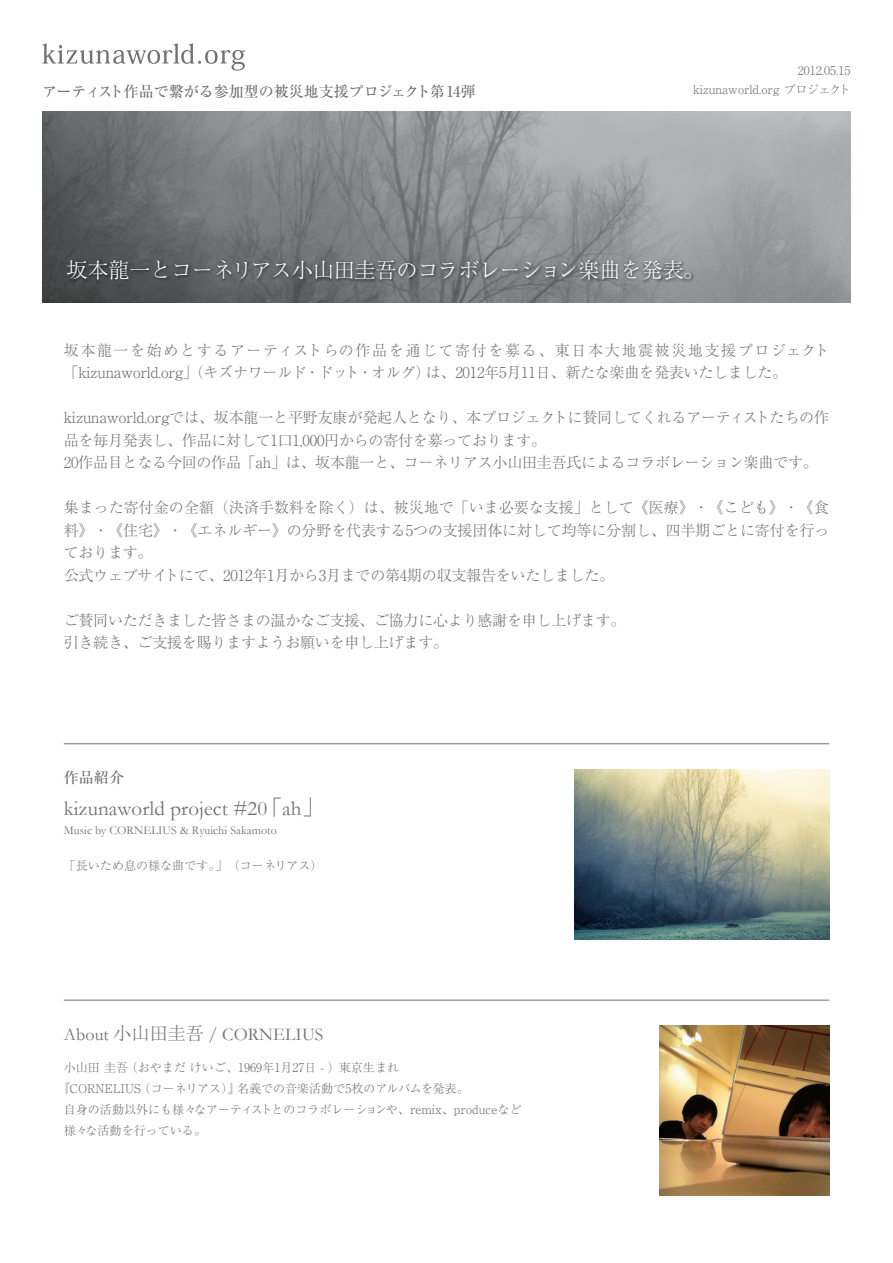
<style>
.page{position:relative;width:893px;height:1263px;background:#fff}
.page>*{position:absolute;margin:0;border:0;box-sizing:border-box;transform-origin:0 0}
.t1{font:300 21.3px "Ryumin Pro";letter-spacing:-.015em;color:#fff}
.t2{font:21px "Garamond";letter-spacing:.005em;color:#727276}
.t3{font:18px "Garamond";letter-spacing:.005em;color:#727276}
.t4{font:300 15px/22.5px "Ryumin Pro";letter-spacing:-.015em;color:#727276}
.t5{font:500 15px "Ryumin Pro";color:#727276}
.t6{font:300 12px "Ryumin Pro";letter-spacing:.005em;color:#727276}
.t7{font:12px "Garamond";letter-spacing:.005em;color:#727276}
.s1{font-family:"Ryumin Pro";font-weight:500}
.s2{font-family:"Ryumin Pro";font-weight:300}
</style>
<div class="page">
<img style="left:43px;top:111px;width:807px;height:191px">
<img style="left:64px;top:256px;width:647px;height:33px">
<svg style="left:43px;top:43px;width:202px;height:28px"></svg>
<hr style="left:64px;top:743px;width:765px;height:1px;background:#727276">
<hr style="left:64px;top:1000px;width:765px;height:1px;background:#727276">
<img style="left:659px;top:1026px;width:170px;height:170px">
<img style="left:574px;top:769px;width:255px;height:170px">
<p class="t6" style="left:798px;top:61px;width:54px">2012.05.15</p>
<p class="t5" style="left:43px;top:79px;width:435px">アーティスト作品で繋がる参加型の被災地支援プロジェクト第14弾</p>
<p class="t6" style="left:693px;top:80px;width:159px">kizunaworld.org プロジェクト</p>
<h1 class="t1" style="left:67px;top:253px;width:640px">坂本龍一とコーネリアス小山田圭吾のコラボレーション楽曲を発表。</h1>
<p class="t4" style="left:64px;top:338px;width:767px">坂本龍一を始めとするアーティストらの作品を通じて寄付を募る、東日本大地震被災地支援プロジェクト「kizunaworld.org」（キズナワールド・ドット・オルグ）は、2012年5月11日、新たな楽曲を発表いたしました。</p>
<p class="t4" style="left:64px;top:405px;width:767px">kizunaworld.orgでは、坂本龍一と平野友康が発起人となり、本プロジェクトに賛同してくれるアーティストたちの作品を毎月発表し、作品に対して1口1,000円からの寄付を募っております。<br>20作品目となる今回の作品「ah」は、坂本龍一と、コーネリアス小山田圭吾氏によるコラボレーション楽曲です。</p>
<p class="t4" style="left:64px;top:495px;width:767px">集まった寄付金の全額（決済手数料を除く）は、被災地で「いま必要な支援」として《医療》・《こども》・《食料》・《住宅》・《エネルギー》の分野を代表する5つの支援団体に対して均等に分割し、四半期ごとに寄付を行っております。<br>公式ウェブサイトにて、2012年1月から3月までの第4期の収支報告をいたしました。</p>
<p class="t4" style="left:64px;top:608px;width:563px">ご賛同いただきました皆さまの温かなご支援、ご協力に心より感謝を申し上げます。引き続き、ご支援を賜りますようお願いを申し上げます。</p>
<p class="t5" style="left:64px;top:765px;width:62px">作品紹介</p>
<h2 class="t2" style="left:64px;top:796px;width:262px">kizunaworld project #20<span class="s1">「</span>ah<span class="s1">」</span></h2>
<p class="t7" style="left:64px;top:823px;width:215px">Music by CORNELIUS &amp; Ryuichi Sakamoto</p>
<p class="t6" style="left:64px;top:856px;width:260px">「長いため息の様な曲です。」（コーネリアス）</p>
<p class="t3" style="left:64px;top:1024px;width:261px">About <span class="s2">小山田圭吾</span> / CORNELIUS</p>
<p class="t6" style="left:64px;top:1058px;width:337px">小山田 圭吾（おやまだ けいご、1969年1月27日 - ）東京生まれ</p>
<p class="t6" style="left:58px;top:1079px;width:412px">『CORNELIUS（コーネリアス）』名義での音楽活動で5枚のアルバムを発表。</p>
<p class="t6" style="left:64px;top:1100px;width:459px">自身の活動以外にも様々なアーティストとのコラボレーションや、remix、produceなど</p>
<p class="t6" style="left:64px;top:1121px;width:144px">様々な活動を行っている。</p>
</div>
